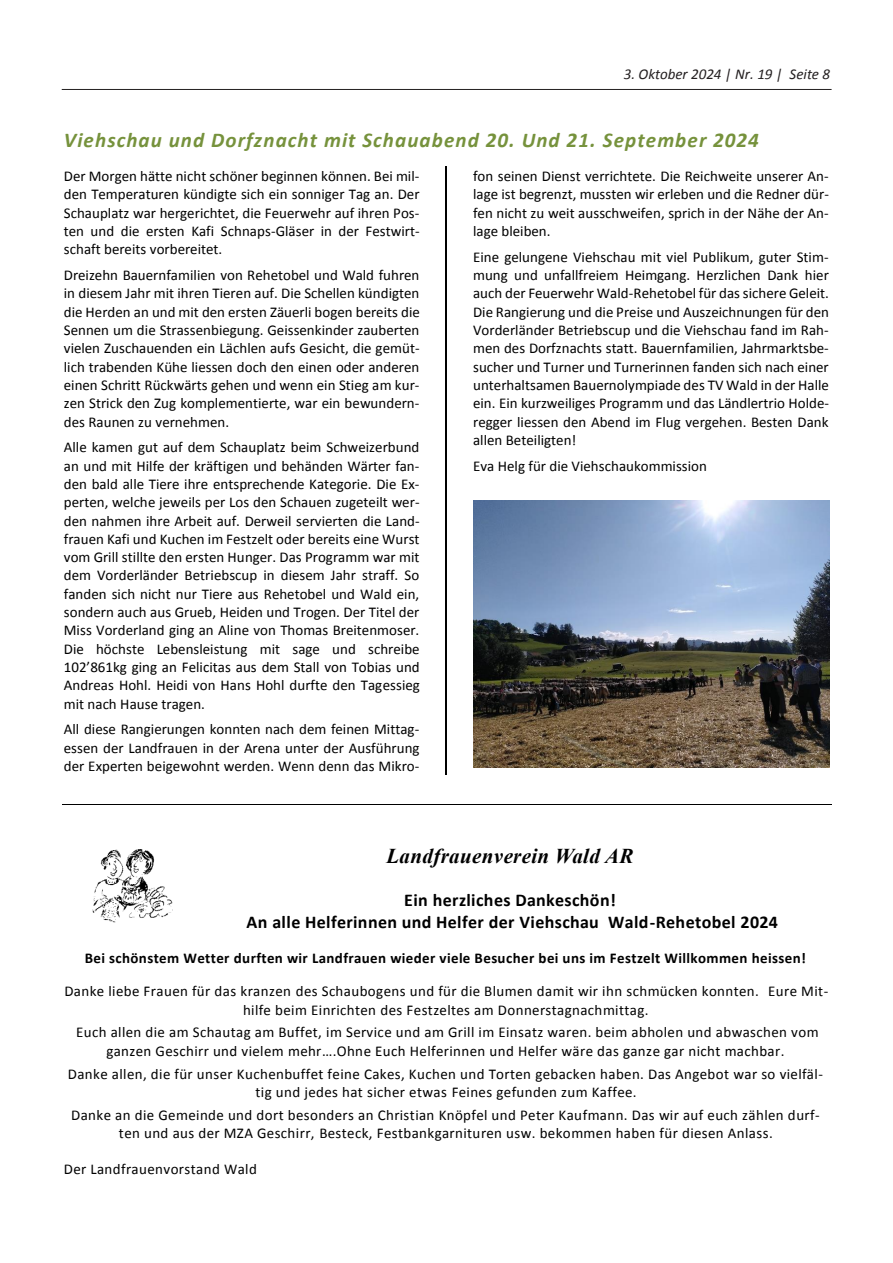
<style>
.page{position:relative;width:893px;height:1263px;background:#fff}
.page>*{position:absolute;margin:0;border:0;box-sizing:border-box;transform-origin:0 0}
.t1{font:italic 700 21px "Calibri";letter-spacing:.05em;color:#76923c}
.t2{font:italic 700 21px "Times New Roman";letter-spacing:.015em;color:#000}
.t3{font:700 18px/21.9px "Calibri";letter-spacing:.02em;color:#000;text-align:center}
.t4{font:15px/18.3px "Calibri";letter-spacing:.02em;color:#000;text-align:justify}
.t5{font:700 15px "Calibri";letter-spacing:.025em;color:#000}
.t6{font:15px "Calibri";color:#000}
.t7{font:italic 15px "Calibri";letter-spacing:.005em;color:#000}
.t8{font:italic 15px "Calibri";color:#231f20}
</style>
<div class="page">
<hr style="left:62px;top:89px;width:770px;height:1px;background:#231f20">
<hr style="left:62px;top:804px;width:770px;height:1px;background:#000">
<img style="left:473px;top:500px;width:356px;height:267px">
<hr style="left:446px;top:167px;width:1px;height:608px;background:#000">
<img style="left:92px;top:849px;width:81px;height:74px">
<p class="t7" style="left:626px;top:63px;width:205px">3. Oktober 2024 | Nr. 19 | Seite 8</p>
<p class="t8" style="left:624px;top:63px;width:161px">3. Oktober 2024 | Nr. 19 |</p>
<p class="t1" style="left:64px;top:127px;width:697px">Viehschau und Dorfznacht mit Schauabend 20. Und 21. September 2024</p>
<p class="t4" style="left:64px;top:166px;width:357px">Der Morgen hätte nicht schöner beginnen können. Bei mil&shy;den Temperaturen kündigte sich ein sonniger Tag an. Der Schauplatz war hergerichtet, die Feuerwehr auf ihren Pos&shy;ten und die ersten Kafi Schnaps-Gläser in der Festwirt&shy;schaft bereits vorbereitet.</p>
<p class="t4" style="left:64px;top:265px;width:358px">Dreizehn Bauernfamilien von Rehetobel und Wald fuhren in diesem Jahr mit ihren Tieren auf. Die Schellen kündigten die Herden an und mit den ersten Zäuerli bogen bereits die Sennen um die Strassenbiegung. Geissenkinder zauberten vielen Zuschauenden ein Lächlen aufs Gesicht, die gemüt&shy;lich trabenden Kühe liessen doch den einen oder anderen einen Schritt Rückwärts gehen und wenn ein Stieg am kur&shy;zen Strick den Zug komplementierte, war ein bewundern&shy;des Raunen zu vernehmen.</p>
<p class="t4" style="left:64px;top:437px;width:358px">Alle kamen gut auf dem Schauplatz beim Schweizerbund an und mit Hilfe der kräftigen und behänden Wärter fan&shy;den bald alle Tiere ihre entsprechende Kategorie. Die Ex&shy;perten, welche jeweils per Los den Schauen zugeteilt wer&shy;den nahmen ihre Arbeit auf. Derweil servierten die Land&shy;frauen Kafi und Kuchen im Festzelt oder bereits eine Wurst vom Grill stillte den ersten Hunger. Das Programm war mit dem Vorderländer Betriebscup in diesem Jahr straff. So fanden sich nicht nur Tiere aus Rehetobel und Wald ein, sondern auch aus Grueb, Heiden und Trogen. Der Titel der Miss Vorderland ging an Aline von Thomas Breitenmoser.<br>Die höchste Lebensleistung mit sage und schreibe 102’861kg ging an Felicitas aus dem Stall von Tobias und Andreas Hohl. Heidi von Hans Hohl durfte den Tagessieg mit nach Hause tragen.</p>
<p class="t4" style="left:64px;top:719px;width:357px">All diese Rangierungen konnten nach dem feinen Mittag&shy;essen der Landfrauen in der Arena unter der Ausführung der Experten beigewohnt werden. Wenn denn das Mikro-</p>
<p class="t4" style="left:473px;top:166px;width:357px">fon seinen Dienst verrichtete. Die Reichweite unserer An&shy;lage ist begrenzt, mussten wir erleben und die Redner dür&shy;fen nicht zu weit ausschweifen, sprich in der Nähe der An&shy;lage bleiben.</p>
<p class="t4" style="left:473px;top:247px;width:357px">Eine gelungene Viehschau mit viel Publikum, guter Stim&shy;mung und unfallfreiem Heimgang. Herzlichen Dank hier auch der Feuerwehr Wald-Rehetobel für das sichere Geleit.<br>Die Rangierung und die Preise und Auszeichnungen für den Vorderländer Betriebscup und die Viehschau fand im Rah&shy;men des Dorfznachts statt. Bauernfamilien, Jahrmarktsbe&shy;sucher und Turner und Turnerinnen fanden sich nach einer unterhaltsamen Bauernolympiade des TV Wald in der Halle ein. Ein kurzweiliges Programm und das Ländlertrio Holde&shy;regger liessen den Abend im Flug vergehen. Besten Dank allen Beteiligten!</p>
<p class="t6" style="left:473px;top:456px;width:235px">Eva Helg für die Viehschaukommission</p>
<p class="t2" style="left:386px;top:841px;width:249px">Landfrauenverein Wald AR</p>
<p class="t3" style="left:247px;top:889px;width:533px">Ein herzliches Dankeschön!<br>An alle Helferinnen und Helfer der Viehschau Wald-Rehetobel 2024</p>
<p class="t5" style="left:85px;top:947px;width:723px">Bei schönstem Wetter durften wir Landfrauen wieder viele Besucher bei uns im Festzelt Willkommen heissen!</p>
<p class="t4" style="left:64px;top:981px;width:765px;text-align:center">Danke liebe Frauen für das kranzen des Schaubogens und für die Blumen damit wir ihn schmücken konnten. Eure Mit&shy;hilfe beim Einrichten des Festzeltes am Donnerstagnachmittag.</p>
<p class="t4" style="left:76px;top:1022px;width:744px;text-align:center">Euch allen die am Schautag am Buffet, im Service und am Grill im Einsatz waren. beim abholen und abwaschen vom ganzen Geschirr und vielem mehr….Ohne Euch Helferinnen und Helfer wäre das ganze gar nicht machbar.</p>
<p class="t4" style="left:68px;top:1064px;width:757px;text-align:center">Danke allen, die für unser Kuchenbuffet feine Cakes, Kuchen und Torten gebacken haben. Das Angebot war so vielfäl&shy;tig und jedes hat sicher etwas Feines gefunden zum Kaffee.</p>
<p class="t4" style="left:71px;top:1105px;width:750px;text-align:center">Danke an die Gemeinde und dort besonders an Christian Knöpfel und Peter Kaufmann. Das wir auf euch zählen durf&shy;ten und aus der MZA Geschirr, Besteck, Festbankgarnituren usw. bekommen haben für diesen Anlass.</p>
<p class="t4" style="left:64px;top:1159px;width:194px">Der Landfrauenvorstand Wald</p>
</div>
